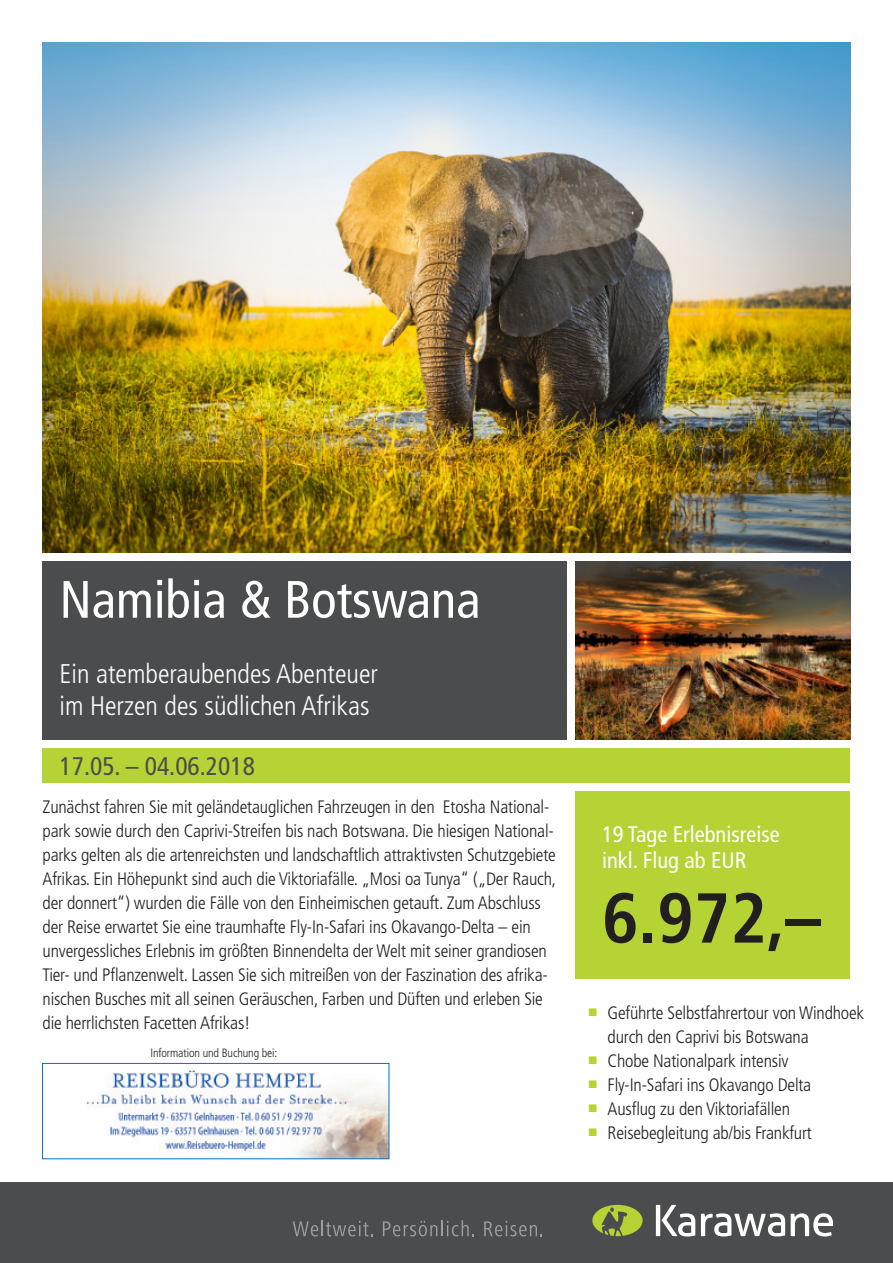
<style>
.page{position:relative;width:893px;height:1263px;background:#fff}
.page>*{position:absolute;margin:0;border:0;box-sizing:border-box;transform-origin:0 0}
.t1{font:700 condensed 70.5px "Frutiger";color:#231f20}
.t2{font:condensed 52.5px "Frutiger";color:#fff}
.t3{font:300 condensed 27px/32.4px "Frutiger";color:#fff}
.t4{font:condensed 25.5px "Frutiger";color:#4b4c4d}
.t5{font:condensed 22.5px/25.5px "Frutiger";color:#fff}
.t6{font:300 condensed 18px/24px "Frutiger";letter-spacing:-.01em;color:#231f20}
.t7{font:300 condensed 12px "Frutiger";letter-spacing:-.01em;color:#231f20}
</style>
<div class="page">
<img style="left:43px;top:43px;width:807px;height:510px">
<img style="left:575px;top:561px;width:275px;height:179px">
<div style="left:43px;top:561px;width:524px;height:179px;background:#4b4c4d"></div>
<div style="left:575px;top:791px;width:275px;height:187px;background:#b5d334"></div>
<div style="left:43px;top:748px;width:807px;height:34px;background:#b5d334"></div>
<div style="left:0;top:1182px;width:893px;height:81px;background:#4b4c4d"></div>
<svg style="left:293px;top:1220px;width:79px;height:16px"></svg>
<svg style="left:383px;top:1220px;width:91px;height:16px"></svg>
<svg style="left:484px;top:1221px;width:58px;height:15px"></svg>
<svg style="left:656px;top:1205px;width:39px;height:31px"></svg>
<svg style="left:701px;top:1213px;width:84px;height:23px"></svg>
<svg style="left:791px;top:1213px;width:42px;height:23px"></svg>
<svg style="left:592px;top:1205px;width:51px;height:31px"></svg>
<img style="left:86px;top:1069px;width:301px;height:88px">
<div style="left:42px;top:1063px;width:347px;height:96px;border:1px solid #0970b9"></div>
<h2 class="t2" style="left:60px;top:569px;width:422px">Namibia &amp; Botswana</h2>
<h3 class="t3" style="left:60px;top:657px;width:320px">Ein atemberaubendes Abenteuer im Herzen des südlichen Afrikas</h3>
<h3 class="t4" style="left:60px;top:751px;width:197px">17.05. – 04.06.2018</h3>
<p class="t6" style="left:43px;top:795px;width:515px">Zunächst fahren Sie mit geländetauglichen Fahrzeugen in den Etosha National&shy;park sowie durch den Caprivi-Streifen bis nach Botswana. Die hiesigen National&shy;parks gelten als die artenreichsten und landschaftlich attraktivsten Schutzgebiete Afrikas. Ein Höhepunkt sind auch die Viktoriafälle. „Mosi oa Tunya“ („Der Rauch, der donnert“) wurden die Fälle von den Einheimischen getauft. Zum Abschluss der Reise erwartet Sie eine traumhafte Fly-In-Safari ins Okavango-Delta – ein unvergessliches Erlebnis im größten Binnendelta der Welt mit seiner grandiosen Tier- und Pflanzenwelt. Lassen Sie sich mitreißen von der Faszination des afrika&shy;nischen Busches mit all seinen Geräuschen, Farben und Düften und erleben Sie die herrlichsten Facetten Afrikas!</p>
<p class="t7" style="left:151px;top:1046px;width:128px">Information und Buchung bei:</p>
<p class="t5" style="left:602px;top:822px;width:179px">19 Tage Erlebnisreise inkl. Flug ab EUR</p>
<h1 class="t1" style="left:602px;top:876px;width:220px">6.972,–</h1>
<p class="t6" style="left:607px;top:1001px;width:258px">Geführte Selbstfahrertour von Windhoek durch den Caprivi bis Botswana<br>Chobe Nationalpark intensiv Fly-In-Safari ins Okavango Delta Ausflug zu den Viktoriafällen Reisebegleitung ab/bis Frankfurt</p>
</div>
